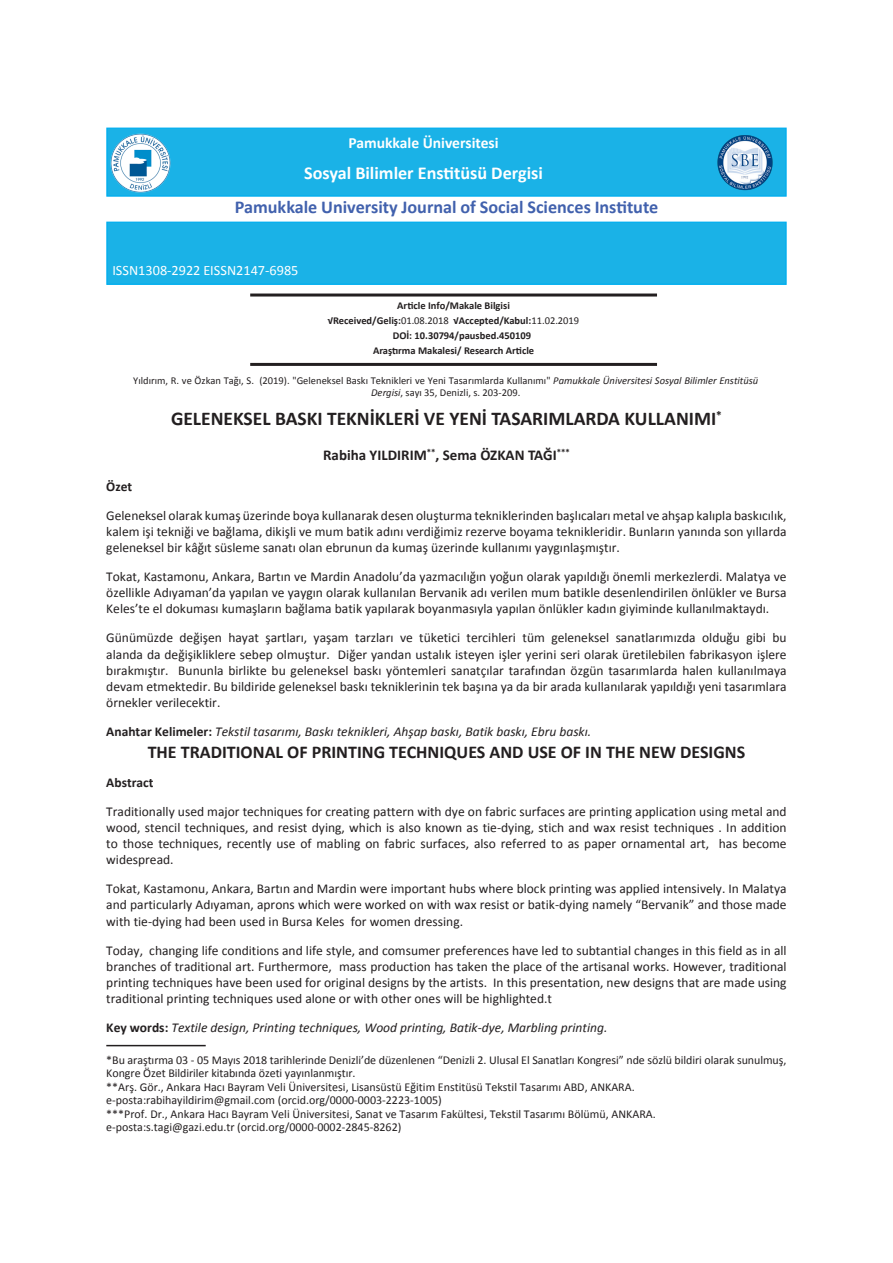
<style>
.page{position:relative;width:893px;height:1263px;background:#fff}
.page>*{position:absolute;margin:0;border:0;box-sizing:border-box;transform-origin:0 0}
.t1{font:700 19.5px "Calibri";color:#231f20}
.t2{font:700 18.15px "Calibri";color:#4161ad}
.t3{font:700 18.15px "Calibri";color:#fff}
.t4{font:700 18px "Calibri";color:#231f20}
.t5{font:700 15.6px "Calibri";color:#fff}
.t6{font:700 15px "Calibri";color:#231f20}
.t7{font:14.25px "Calibri";color:#fff}
.t8{font:13.5px/16.2px "Calibri";color:#231f20;text-align:justify}
.t9{font:italic 13.5px "Calibri";color:#231f20}
.t10{font:700 13.5px "Calibri";color:#231f20}
.t11{font:12px/13.5px "Calibri";color:#231f20}
.t12{font:10.5px/12px "Calibri";color:#231f20;text-align:center}
.t13{font:700 10.5px "Calibri";color:#231f20}
.s1{font-weight:400}
.s2{font-style:italic}
.s3{font-weight:700;font-style:normal}
</style>
<div class="page">
<hr style="left:250px;top:293px;width:407px;height:3px;background:#231f20">
<hr style="left:250px;top:363px;width:407px;height:3px;background:#231f20">
<div style="left:106px;top:222px;width:681px;height:63px;background:#1ab2e7;border:1px solid #00aeef"></div>
<div style="left:106px;top:128px;width:681px;height:69px;background:#1ab2e7;border:1px solid #00aeef"></div>
<img style="left:717px;top:135px;width:56px;height:56px">
<img style="left:111px;top:133px;width:59px;height:59px">
<hr style="left:106px;top:1045px;width:100px;height:1px;background:#231f20">
<p class="t5" style="left:348px;top:133px;width:152px">Pamukkale Üniversitesi</p>
<h2 class="t3" style="left:304px;top:162px;width:240px">Sosyal Bilimler Enstitüsü Dergisi</h2>
<h2 class="t2" style="left:235px;top:196px;width:425px">Pamukkale University Journal of Social Sciences Institute</h2>
<p class="t7" style="left:112px;top:261px;width:188px">ISSN1308-2922 EISSN2147-6985</p>
<p class="t13" style="left:397px;top:299px;width:114px">Article Info/Makale Bilgisi</p>
<p class="t13" style="left:328px;top:314px;width:253px">√Received/Geliş:<span class="s1">01.08.2018</span> √Accepted/Kabul:<span class="s1">11.02.2019</span></p>
<p class="t13" style="left:393px;top:329px;width:140px">DOİ: 10.30794/pausbed.450109</p>
<p class="t13" style="left:373px;top:344px;width:163px">Araştırma Makalesi/ Research Article</p>
<p class="t12" style="left:133px;top:374px;width:627px">Yıldırım, R. ve Özkan Tağı, S. (2019). "Geleneksel Baskı Teknikleri ve Yeni Tasarımlarda Kullanımı" <span class="s2">Pamukkale Üniversitesi Sosyal Bilimler Enstitüsü<br>Dergisi</span>, sayı 35, Denizli, s. 203-209.</p>
<h1 class="t1" style="left:171px;top:406px;width:552px">GELENEKSEL BASKI TEKNİKLERİ VE YENİ TASARIMLARDA KULLANIMI<sup>*</sup></h1>
<p class="t6" style="left:323px;top:445px;width:248px">Rabiha YILDIRIM<sup>**</sup>, Sema ÖZKAN TAĞI<sup>***</sup></p>
<p class="t10" style="left:106px;top:478px;width:27px">Özet</p>
<p class="t8" style="left:106px;top:506px;width:682px">Geleneksel olarak kumaş üzerinde boya kullanarak desen oluşturma tekniklerinden başlıcaları metal ve ahşap kalıpla baskıcılık, kalem işi tekniği ve bağlama, dikişli ve mum batik adını verdiğimiz rezerve boyama teknikleridir. Bunların yanında son yıllarda geleneksel bir kâğıt süsleme sanatı olan ebrunun da kumaş üzerinde kullanımı yaygınlaşmıştır.</p>
<p class="t8" style="left:106px;top:568px;width:682px">Tokat, Kastamonu, Ankara, Bartın ve Mardin Anadolu’da yazmacılığın yoğun olarak yapıldığı önemli merkezlerdi. Malatya ve özellikle Adıyaman’da yapılan ve yaygın olarak kullanılan Bervanik adı verilen mum batikle desenlendirilen önlükler ve Bursa Keles’te el dokuması kumaşların bağlama batik yapılarak boyanmasıyla yapılan önlükler kadın giyiminde kullanılmaktaydı.</p>
<p class="t8" style="left:106px;top:629px;width:682px">Günümüzde değişen hayat şartları, yaşam tarzları ve tüketici tercihleri tüm geleneksel sanatlarımızda olduğu gibi bu alanda da değişikliklere sebep olmuştur. Diğer yandan ustalık isteyen işler yerini seri olarak üretilebilen fabrikasyon işlere bırakmıştır. Bununla birlikte bu geleneksel baskı yöntemleri sanatçılar tarafından özgün tasarımlarda halen kullanılmaya devam etmektedir. Bu bildiride geleneksel baskı tekniklerinin tek başına ya da bir arada kullanılarak yapıldığı yeni tasarımlara örnekler verilecektir.</p>
<p class="t9" style="left:106px;top:723px;width:486px"><span class="s3">Anahtar Kelimeler:</span> Tekstil tasarımı, Baskı teknikleri, Ahşap baskı, Batik baskı, Ebru baskı.</p>
<h3 class="t4" style="left:148px;top:741px;width:599px">THE TRADITIONAL OF PRINTING TECHNIQUES AND USE OF IN THE NEW DESIGNS</h3>
<p class="t10" style="left:106px;top:774px;width:49px">Abstract</p>
<p class="t8" style="left:106px;top:802px;width:682px">Traditionally used major techniques for creating pattern with dye on fabric surfaces are printing application using metal and wood, stencil techniques, and resist dying, which is also known as tie-dying, stich and wax resist techniques . In addition to those techniques, recently use of mabling on fabric surfaces, also referred to as paper ornamental art, has become widespread.</p>
<p class="t8" style="left:106px;top:880px;width:682px">Tokat, Kastamonu, Ankara, Bartın and Mardin were important hubs where block printing was applied intensively. In Malatya and particularly Adıyaman, aprons which were worked on with wax resist or batik-dying namely “Bervanik” and those made with tie-dying had been used in Bursa Keles for women dressing.</p>
<p class="t8" style="left:106px;top:941px;width:682px">Today, changing life conditions and life style, and comsumer preferences have led to subtantial changes in this field as in all branches of traditional art. Furthermore, mass production has taken the place of the artisanal works. However, traditional printing techniques have been used for original designs by the artists. In this presentation, new designs that are made using traditional printing techniques used alone or with other ones will be highlighted.t</p>
<p class="t9" style="left:106px;top:1019px;width:503px"><span class="s3">Key words:</span> Textile design, Printing techniques, Wood printing, Batik-dye, Marbling printing.</p>
<p class="t11" style="left:106px;top:1052px;width:682px">*Bu araştırma 03 - 05 Mayıs 2018 tarihlerinde Denizli’de düzenlenen “Denizli 2. Ulusal El Sanatları Kongresi” nde sözlü bildiri olarak sunulmuş, Kongre Özet Bildiriler kitabında özeti yayınlanmıştır.<br>**Arş. Gör., Ankara Hacı Bayram Veli Üniversitesi, Lisansüstü Eğitim Enstitüsü Tekstil Tasarımı ABD, ANKARA. e-posta:rabihayildirim@gmail.com (orcid.org/0000-0003-2223-1005)<br>***Prof. Dr., Ankara Hacı Bayram Veli Üniversitesi, Sanat ve Tasarım Fakültesi, Tekstil Tasarımı Bölümü, ANKARA. e-posta:s.tagi@gazi.edu.tr (orcid.org/0000-0002-2845-8262)</p>
</div>
